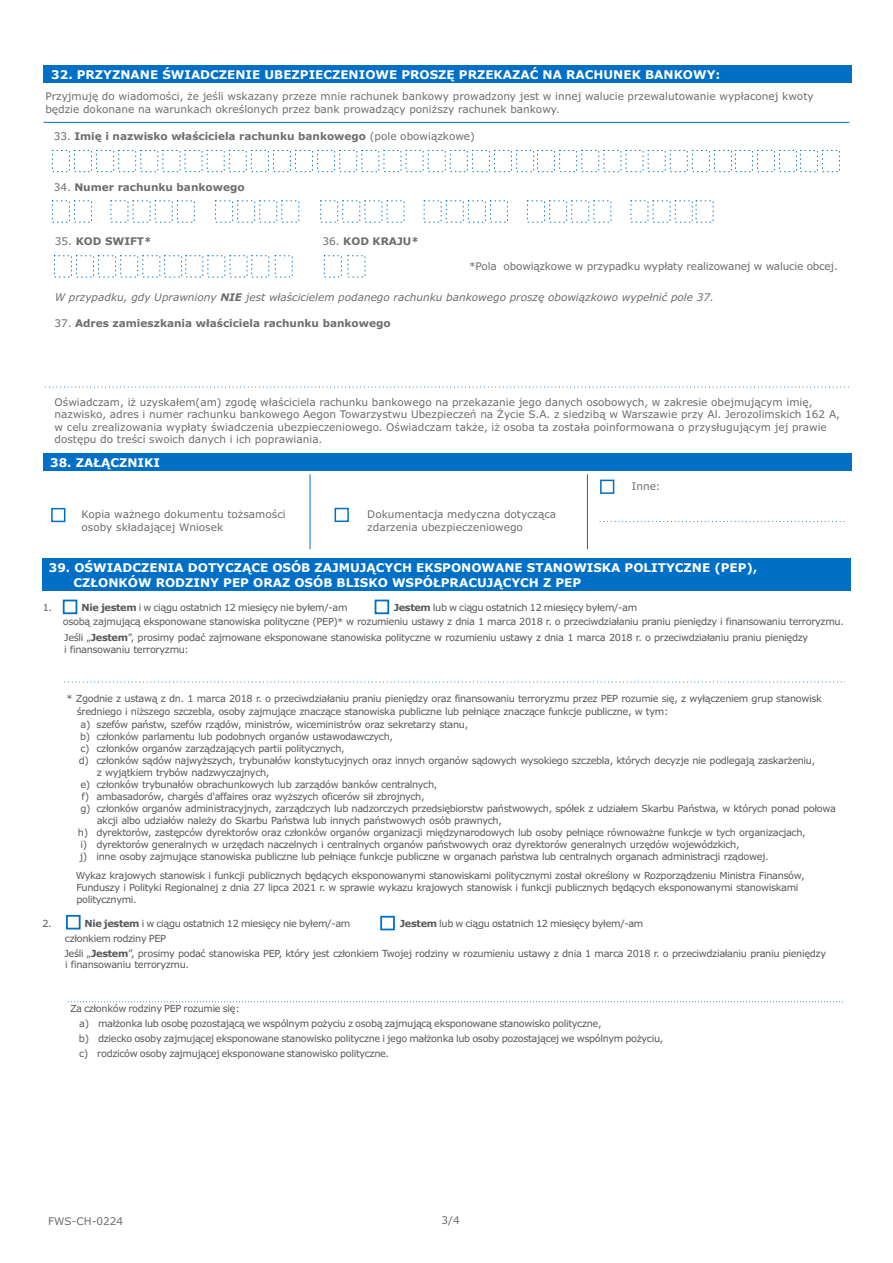
<style>
.page{position:relative;width:893px;height:1263px;background:#fff}
.page>*{position:absolute;margin:0;border:0;box-sizing:border-box;transform-origin:0 0}
.t1{font:700 12px/14.5px "Verdana";color:#fff}
.t2{font:10.5px/12.3px "Verdana";color:#6c6d70}
.t3{font:700 10.5px "Verdana";color:#6c6d70}
.t4{font:italic 10.5px "Verdana";color:#6c6d70}
.t5{font:10.5px "Verdana";letter-spacing:-.02em;color:#6c6d70}
.t6{font:9.75px/15px "Verdana";letter-spacing:-.035em;color:#57585a}
.s1{font-weight:400}
.s2{font-weight:700}
.s3{font-size:9px}
</style>
<div class="page">
<div style="left:42px;top:558px;width:809px;height:33px;background:#0070c7"></div>
<svg style="left:64px;top:682px;width:781px;height:1px"></svg>
<div style="left:63px;top:600px;width:14px;height:14px;background:#fff;border:2px solid #0070c7"></div>
<div style="left:375px;top:600px;width:14px;height:14px;background:#fff;border:2px solid #0070c7"></div>
<div style="left:66px;top:915px;width:15px;height:14px;background:#fff;border:2px solid #0070c7"></div>
<div style="left:380px;top:916px;width:15px;height:14px;background:#fff;border:2px solid #0070c7"></div>
<svg style="left:68px;top:1001px;width:775px;height:1px"></svg>
<div style="left:43px;top:65px;width:809px;height:17px;background:#0070c7"></div>
<div style="left:43px;top:453px;width:809px;height:17px;background:#0070c7"></div>
<hr style="left:43px;top:122px;width:806px;height:1px;background:#0070c7">
<svg style="left:45px;top:387px;width:804px;height:1px"></svg>
<hr style="left:310px;top:474px;width:1px;height:75px;background:#0070c7">
<hr style="left:587px;top:474px;width:1px;height:75px;background:#0070c7">
<div style="left:600px;top:480px;width:14px;height:14px;border:2px solid #0070c7"></div>
<div style="left:335px;top:508px;width:14px;height:14px;border:2px solid #0070c7"></div>
<div style="left:51px;top:508px;width:14px;height:14px;border:2px solid #0070c7"></div>
<svg style="left:600px;top:521px;width:245px;height:1px"></svg>
<p class="t1" style="left:51px;top:68px;width:670px">32. PRZYZNANE ŚWIADCZENIE UBEZPIECZENIOWE PROSZĘ PRZEKAZAĆ NA RACHUNEK BANKOWY:</p>
<p class="t2" style="left:45px;top:91px;width:770px;line-height:12.8px">Przyjmuję do wiadomości, że jeśli wskazany przeze mnie rachunek bankowy prowadzony jest w innej walucie przewalutowanie wypłaconej kwoty będzie dokonane na warunkach określonych przez bank prowadzący poniższy rachunek bankowy.</p>
<p class="t3" style="left:54px;top:132px;width:423px"><span class="s1">33.</span> Imię i nazwisko właściciela rachunku bankowego <span class="s1">(pole obowiązkowe)</span></p>
<p class="t3" style="left:54px;top:183px;width:192px"><span class="s1">34.</span> Numer rachunku bankowego</p>
<p class="t3" style="left:55px;top:237px;width:98px"><span class="s1">35.</span> KOD SWIFT*</p>
<p class="t3" style="left:322px;top:237px;width:98px"><span class="s1">36.</span> KOD KRAJU*</p>
<p class="t5" style="left:469px;top:262px;width:370px">*Pola obowiązkowe w przypadku wypłaty realizowanej w walucie obcej.</p>
<p class="t4" style="left:55px;top:293px;width:661px">W przypadku, gdy Uprawniony <span class="s2">NIE</span> jest właścicielem podanego rachunku bankowego proszę obowiązkowo wypełnić pole 37.</p>
<p class="t3" style="left:54px;top:319px;width:338px"><span class="s1">37.</span> Adres zamieszkania właściciela rachunku bankowego</p>
<p class="t2" style="left:55px;top:397px;width:787px">Oświadczam, iż uzyskałem(am) zgodę właściciela rachunku bankowego na przekazanie jego danych osobowych, w zakresie obejmującym imię, nazwisko, adres i numer rachunku bankowego Aegon Towarzystwu Ubezpieczeń na Życie S.A. z siedzibą w Warszawie przy Al. Jerozolimskich 162 A, w celu zrealizowania wypłaty świadczenia ubezpieczeniowego. Oświadczam także, iż osoba ta została poinformowana o przysługującym jej prawie dostępu do treści swoich danych i ich poprawiania.</p>
<p class="t1" style="left:50px;top:456px;width:111px">38. ZAŁĄCZNIKI</p>
<p class="t2" style="left:82px;top:509px;width:206px;line-height:12.8px">Kopia ważnego dokumentu tożsamości osoby składającej Wniosek</p>
<p class="t2" style="left:367px;top:508px;width:190px;line-height:12.8px">Dokumentacja medyczna dotycząca zdarzenia ubezpieczeniowego</p>
<p class="t2" style="left:632px;top:481px;width:30px">Inne:</p>
<p class="t1" style="left:74px;top:561px;width:685px;text-indent:-25px">39. OŚWIADCZENIA DOTYCZĄCE OSÓB ZAJMUJĄCYCH EKSPONOWANE STANOWISKA POLITYCZNE (PEP),<br>CZŁONKÓW RODZINY PEP ORAZ OSÓB BLISKO WSPÓŁPRACUJĄCYCH Z PEP</p>
<p class="t6" style="left:43px;top:601px;width:11px">1.</p>
<p class="t6" style="left:82px;top:601px;width:267px"><span class="s2">Nie jestem</span> i w ciągu ostatnich 12 miesięcy nie byłem/-am</p>
<p class="t6" style="left:63px;top:601px;width:783px;line-height:14.4px;text-indent:331px"><span class="s2">Jestem</span> lub w ciągu ostatnich 12 miesięcy byłem/-am<br>osobą zajmującą eksponowane stanowiska polityczne (PEP)<span class="s3">*</span> w rozumieniu ustawy z dnia 1 marca 2018 r. o przeciwdziałaniu praniu pieniędzy i finansowaniu terroryzmu.</p>
<p class="t6" style="left:64px;top:633px;width:746px;line-height:11.7px">Jeśli „<span class="s2">Jestem</span>”, prosimy podać zajmowane eksponowane stanowiska polityczne w rozumieniu ustawy z dnia 1 marca 2018 r. o przeciwdziałaniu praniu pieniędzy i finansowaniu terroryzmu:</p>
<p class="t6" style="left:77px;top:693px;width:746px;line-height:12.3px;text-indent:-11px">* Zgodnie z ustawą z dn. 1 marca 2018 r. o przeciwdziałaniu praniu pieniędzy oraz finansowaniu terroryzmu przez PEP rozumie się, z wyłączeniem grup stanowisk średniego i niższego szczebla, osoby zajmujące znaczące stanowiska publiczne lub pełniące znaczące funkcje publiczne, w tym:</p>
<p class="t6" style="left:81px;top:718px;width:389px">a) szefów państw, szefów rządów, ministrów, wiceministrów oraz sekretarzy stanu,</p>
<p class="t6" style="left:80px;top:730px;width:314px">b) członków parlamentu lub podobnych organów ustawodawczych,</p>
<p class="t6" style="left:81px;top:742px;width:266px">c) członków organów zarządzających partii politycznych,</p>
<p class="t6" style="left:79px;top:754px;width:738px">d) członków sądów najwyższych, trybunałów konstytucyjnych oraz innych organów sądowych wysokiego szczebla, których decyzje nie podlegają zaskarżeniu,</p>
<p class="t6" style="left:97px;top:766px;width:174px">z wyjątkiem trybów nadzwyczajnych,</p>
<p class="t6" style="left:80px;top:778px;width:358px">e) członków trybunałów obrachunkowych lub zarządów banków centralnych,</p>
<p class="t6" style="left:81px;top:790px;width:345px">f) ambasadorów, chargés d'affaires oraz wyższych oficerów sił zbrojnych,</p>
<p class="t6" style="left:80px;top:802px;width:757px">g) członków organów administracyjnych, zarządczych lub nadzorczych przedsiębiorstw państwowych, spółek z udziałem Skarbu Państwa, w których ponad połowa</p>
<p class="t6" style="left:97px;top:814px;width:407px">akcji albo udziałów należy do Skarbu Państwa lub innych państwowych osób prawnych,</p>
<p class="t6" style="left:78px;top:826px;width:729px">h) dyrektorów, zastępców dyrektorów oraz członków organów organizacji międzynarodowych lub osoby pełniące równoważne funkcje w tych organizacjach,</p>
<p class="t6" style="left:80px;top:838px;width:661px">i) dyrektorów generalnych w urzędach naczelnych i centralnych organów państwowych oraz dyrektorów generalnych urzędów wojewódzkich,</p>
<p class="t6" style="left:80px;top:849px;width:690px">j) inne osoby zajmujące stanowiska publiczne lub pełniące funkcje publiczne w organach państwa lub centralnych organach administracji rządowej.</p>
<p class="t6" style="left:76px;top:870px;width:730px;line-height:12.1px">Wykaz krajowych stanowisk i funkcji publicznych będących eksponowanymi stanowiskami politycznymi został określony w Rozporządzeniu Ministra Finansów,<br>Funduszy i Polityki Regionalnej z dnia 27 lipca 2021 r. w sprawie wykazu krajowych stanowisk i funkcji publicznych będących eksponowanymi stanowiskami politycznymi.</p>
<p class="t6" style="left:42px;top:916px;width:11px">2.</p>
<p class="t6" style="left:84px;top:916px;width:267px"><span class="s2">Nie jestem</span> i w ciągu ostatnich 12 miesięcy nie byłem/-am</p>
<p class="t6" style="left:400px;top:916px;width:245px"><span class="s2">Jestem</span> lub w ciągu ostatnich 12 miesięcy byłem/-am</p>
<p class="t6" style="left:64px;top:932px;width:763px;line-height:14.4px">członkiem rodziny PEP<br>Jeśli „<span class="s2">Jestem</span>”, prosimy podać stanowiska PEP, który jest członkiem Twojej rodziny w rozumieniu ustawy z dnia 1 marca 2018 r. o przeciwdziałaniu praniu pieniędzy</p>
<p class="t6" style="left:65px;top:958px;width:126px">i finansowaniu terroryzmu.</p>
<p class="t6" style="left:79px;top:1002px;width:586px;text-indent:-9px">Za członków rodziny PEP rozumie się:<br>a) małżonka lub osobę pozostającą we wspólnym pożyciu z osobą zajmującą eksponowane stanowisko polityczne,<br>b) dziecko osoby zajmującej eksponowane stanowisko polityczne i jego małżonka lub osoby pozostającej we wspólnym pożyciu, c) rodziców osoby zajmującej eksponowane stanowisko polityczne.</p>
<p class="t2" style="left:48px;top:1215px;width:77px">FWS-CH-0224</p>
<p class="t2" style="left:442px;top:1215px;width:20px">3/4</p>
</div>
